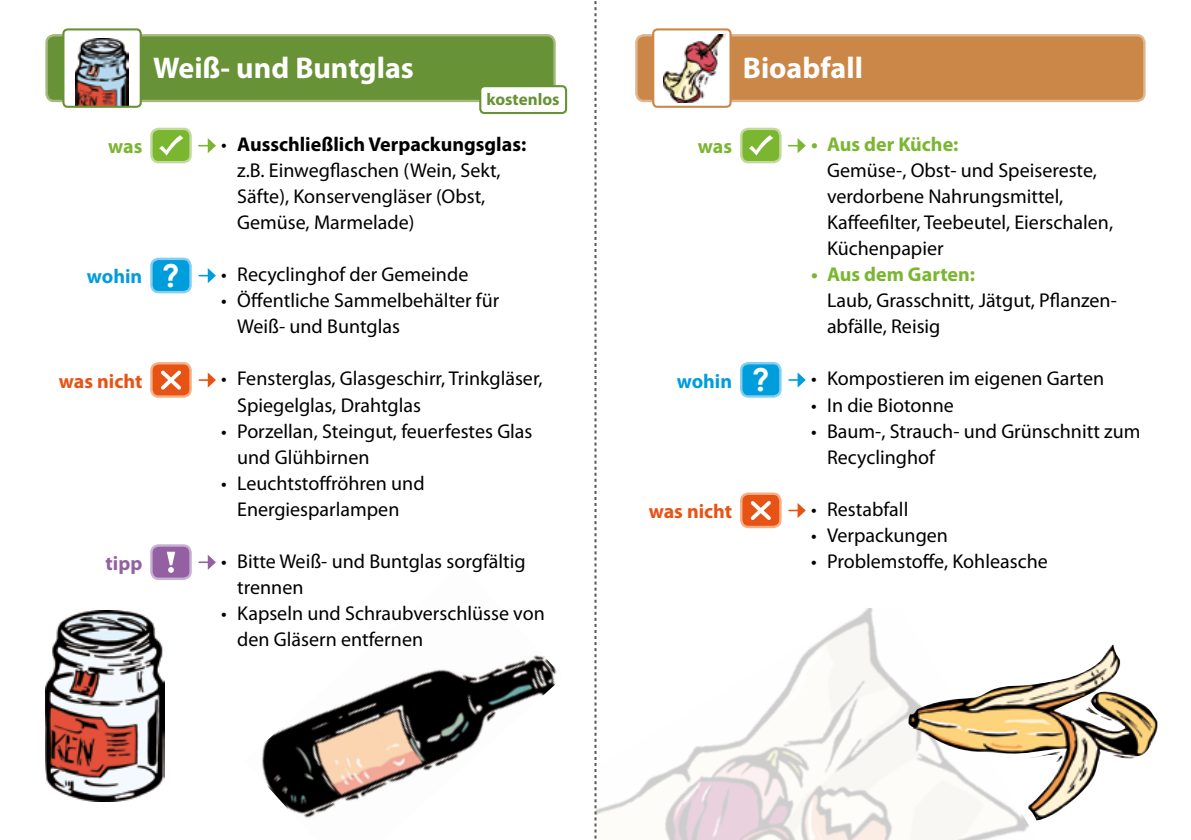
<style>
.page{position:relative;width:1191px;height:840px;background:#fff}
.page>*{position:absolute;margin:0;border:0;box-sizing:border-box;transform-origin:0 0}
.t1{font:700 30px "Myriad Pro";color:#fff}
.t2{font:20px/26px "Myriad Pro";color:#000}
.t3{font:700 20px "Myriad Pro";color:#7ab630}
.t4{font:700 20px "Myriad Pro";color:#e75215}
.t5{font:700 20px "Myriad Pro";color:#009ddc}
.t6{font:700 20px "Myriad Pro";color:#9361a1}
.t7{font:700 17px "Myriad Pro";color:#679235}
.s1{font-weight:700}
.s2{font-family:"Century Gothic";font-size:31px;color:#fff}
</style>
<div class="page">
<img style="left:596px;top:607px;width:443px;height:232px">
<img style="left:261px;top:655px;width:296px;height:163px">
<img style="left:45px;top:610px;width:119px;height:191px">
<svg style="left:594px;top:1px;width:2px;height:838px"></svg>
<div style="left:47px;top:35px;width:507px;height:66px;background:#679235;border-radius:8px"></div>
<div style="left:45px;top:34px;width:511px;height:68px;border:2px solid #a8b980;border-radius:8px"></div>
<div style="left:636px;top:35px;width:508px;height:66px;background:#ca8748;border-radius:8px"></div>
<div style="left:635px;top:34px;width:510px;height:68px;border:2px solid #dfb78f;border-radius:8px"></div>
<div style="left:63px;top:29px;width:78px;height:78px;background:#fff;border-radius:4px"></div>
<img style="left:75px;top:39px;width:54px;height:66px">
<div style="left:62px;top:28px;width:80px;height:80px;border:2px solid #679235;border-radius:4px"></div>
<div style="left:653px;top:29px;width:77px;height:78px;background:#fff;border-radius:4px"></div>
<img style="left:663px;top:34px;width:63px;height:68px">
<div style="left:652px;top:28px;width:79px;height:80px;border:2px solid #ca8748;border-radius:4px"></div>
<img style="left:908px;top:644px;width:249px;height:176px">
<div style="left:480px;top:86px;width:86px;height:27px;background:#fff;border-radius:4px"></div>
<div style="left:479px;top:85px;width:88px;height:29px;border:2px solid #679235;border-radius:4px"></div>
<div style="left:151px;top:259px;width:40px;height:33px;background:#009ddc;border-radius:7px"></div>
<div style="left:150px;top:257px;width:42px;height:36px;border:2px solid #84cff1;border-radius:7px"></div>
<svg style="left:199px;top:268px;width:17px;height:15px"></svg>
<div style="left:741px;top:363px;width:39px;height:33px;background:#009ddc;border-radius:7px"></div>
<div style="left:740px;top:362px;width:41px;height:35px;border:2px solid #84cff1;border-radius:7px"></div>
<svg style="left:789px;top:372px;width:16px;height:15px"></svg>
<svg style="left:199px;top:372px;width:17px;height:15px"></svg>
<div style="left:151px;top:363px;width:40px;height:33px;background:#e75215;border-radius:7px"></div>
<div style="left:150px;top:362px;width:42px;height:35px;border:2px solid #f6af85;border-radius:7px"></div>
<svg style="left:161px;top:370px;width:20px;height:20px"></svg>
<svg style="left:789px;top:503px;width:16px;height:15px"></svg>
<div style="left:741px;top:493px;width:39px;height:33px;background:#e75215;border-radius:7px"></div>
<div style="left:740px;top:492px;width:41px;height:36px;border:2px solid #f6af85;border-radius:7px"></div>
<svg style="left:750px;top:501px;width:21px;height:19px"></svg>
<svg style="left:199px;top:555px;width:17px;height:14px"></svg>
<div style="left:151px;top:545px;width:40px;height:33px;background:#9361a1;border-radius:7px"></div>
<div style="left:150px;top:544px;width:42px;height:35px;border:2px solid #c7b0d3;border-radius:7px"></div>
<svg style="left:167px;top:551px;width:8px;height:21px"></svg>
<svg style="left:199px;top:138px;width:17px;height:15px"></svg>
<div style="left:151px;top:129px;width:40px;height:33px;background:#7ab630;border-radius:7px"></div>
<div style="left:150px;top:128px;width:42px;height:35px;border:2px solid #c4da9d;border-radius:7px"></div>
<svg style="left:159px;top:135px;width:24px;height:20px"></svg>
<svg style="left:788px;top:138px;width:17px;height:15px"></svg>
<div style="left:741px;top:129px;width:39px;height:33px;background:#7ab630;border-radius:7px"></div>
<div style="left:740px;top:128px;width:41px;height:35px;border:2px solid #c4da9d;border-radius:7px"></div>
<svg style="left:749px;top:135px;width:24px;height:20px"></svg>
<h1 class="t1" style="left:153px;top:48px;width:262px">Weiß- und Buntglas</h1>
<h1 class="t1" style="left:743px;top:48px;width:121px">Bioabfall</h1>
<p class="t7" style="left:486px;top:88px;width:75px">kostenlos</p>
<p class="t2" style="left:237px;top:131px;width:290px;text-indent:-16px">• <span class="s1">Ausschließlich Verpackungsglas: </span>z.B. Einwegflaschen (Wein, Sekt,<br>Säfte), Konservengläser (Obst,<br>Gemüse, Marmelade)</p>
<p class="t2" style="left:221px;top:261px;width:249px">• Recyclinghof der Gemeinde</p>
<p class="t2" style="left:237px;top:287px;width:264px;text-indent:-16px">• Öffentliche Sammelbehälter für<br>Weiß- und Buntglas</p>
<p class="t2" style="left:237px;top:365px;width:307px;text-indent:-16px">• Fensterglas, Glasgeschirr, Trinkgläser,<br>Spiegelglas, Drahtglas</p>
<p class="t2" style="left:237px;top:417px;width:297px;text-indent:-16px">• Porzellan, Steingut, feuerfestes Glas und Glühbirnen</p>
<p class="t2" style="left:221px;top:469px;width:205px;text-align:center">• Leuchtstoffröhren und<br>Energiesparlampen</p>
<p class="t2" style="left:237px;top:547px;width:290px;text-indent:-16px">• Bitte Weiß- und Buntglas sorgfältig trennen</p>
<p class="t2" style="left:237px;top:599px;width:309px;text-indent:-16px">• Kapseln und Schraubverschlüsse von den Gläsern entfernen</p>
<p class="t3" style="left:108px;top:133px;width:36px">was</p>
<p class="t3" style="left:698px;top:133px;width:36px">was</p>
<p class="t5" style="left:87px;top:263px;width:94px">wohin <span class="s2">?</span></p>
<p class="t4" style="left:59px;top:368px;width:85px">was nicht</p>
<p class="t5" style="left:677px;top:367px;width:94px">wohin <span class="s2">?</span></p>
<p class="t4" style="left:648px;top:498px;width:85px">was nicht</p>
<p class="t6" style="left:106px;top:549px;width:38px">tipp</p>
<p class="t3" style="left:811px;top:131px;width:149px">• Aus der Küche:</p>
<p class="t2" style="left:827px;top:157px;width:288px">Gemüse-, Obst- und Speisereste, verdorbene Nahrungsmittel,<br>Kaffeefilter, Teebeutel, Eierschalen,<br>Küchenpapier</p>
<p class="t3" style="left:811px;top:261px;width:166px">• Aus dem Garten:</p>
<p class="t2" style="left:827px;top:287px;width:290px">Laub, Grasschnitt, Jätgut, Pflanzen&shy;abfälle, Reisig</p>
<p class="t2" style="left:811px;top:365px;width:295px">• Kompostieren im eigenen Garten</p>
<p class="t2" style="left:811px;top:391px;width:144px">• In die Biotonne</p>
<p class="t2" style="left:827px;top:417px;width:315px;text-indent:-16px">• Baum-, Strauch- und Grünschnitt zum<br>Recyclinghof</p>
<p class="t2" style="left:811px;top:495px;width:99px">• Restabfall</p>
<p class="t2" style="left:811px;top:521px;width:139px">• Verpackungen</p>
<p class="t2" style="left:811px;top:547px;width:238px">• Problemstoffe, Kohleasche</p>
</div>
